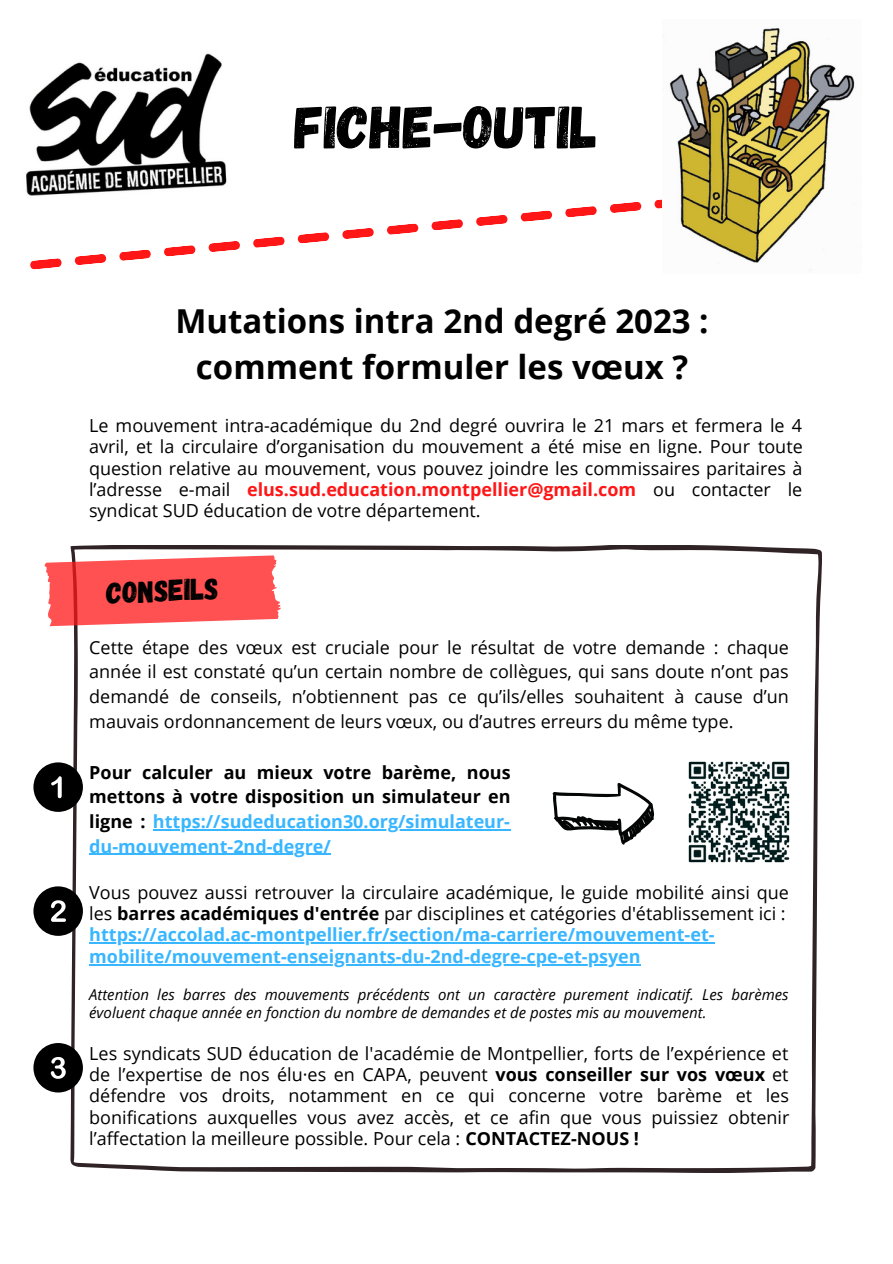
<style>
.page{position:relative;width:893px;height:1264px;background:#fff}
.page>*{position:absolute;margin:0;border:0;box-sizing:border-box;transform-origin:0 0}
.t1{font:60px "Gagalin";color:#000}
.t2{font:700 33px/46px "Open Sans";color:#000;text-align:center}
.t3{font:30px "Gagalin";color:#000}
.t4{font:18px/21.3px "Open Sans";color:#000;text-align:justify}
.t5{font:700 18px/21.3px "Open Sans";color:#38b6ff}
.t6{font:700 18px/24.8px "Open Sans";color:#000;text-align:justify}
.t7{font:italic 15px/18px "Open Sans";color:#000}
.s1{font-weight:700;color:#ff1616}
.s2{color:#38b6ff}
.s3{font-weight:400;color:#000}
.s4{color:#000}
.s5{font-weight:700}
</style>
<div class="page">
<svg style="left:30px;top:199px;width:632px;height:71px"></svg>
<img style="left:662px;top:28px;width:193px;height:243px">
<svg style="left:70px;top:545px;width:752px;height:627px"></svg>
<img style="left:26px;top:53px;width:201px;height:143px">
<svg style="left:45px;top:555px;width:236px;height:71px;background:#fe6868"></svg>
<hr style="left:89px;top:942px;width:626px;height:1px;background:#38b6ff">
<hr style="left:89px;top:963px;width:552px;height:2px;background:#38b6ff">
<img style="left:688px;top:761px;width:101px;height:101px">
<svg style="left:540px;top:748px;width:122px;height:121px"></svg>
<hr style="left:153px;top:829px;width:357px;height:1px;background:#38b6ff">
<hr style="left:89px;top:854px;width:242px;height:1px;background:#38b6ff">
<div style="left:33px;top:762px;width:50px;height:49px;background:#000;border-radius:50%"></div>
<svg style="left:51px;top:776px;width:11px;height:22px"></svg>
<div style="left:33px;top:886px;width:50px;height:49px;background:#000;border-radius:50%"></div>
<svg style="left:51px;top:900px;width:15px;height:21px"></svg>
<div style="left:33px;top:1043px;width:50px;height:49px;background:#000;border-radius:50%"></div>
<svg style="left:51px;top:1057px;width:15px;height:21px"></svg>
<h1 class="t1" style="left:294px;top:88px;width:304px">FICHE-OUTIL</h1>
<h2 class="t2" style="left:175px;top:297px;width:534px">Mutations intra 2nd degré 2023 : comment formuler les vœux ?</h2>
<p class="t4" style="left:89px;top:414px;width:715px">Le mouvement intra-académique du 2nd degré ouvrira le 21 mars et fermera le 4 avril, et la circulaire d’organisation du mouvement a été mise en ligne. Pour toute question relative au mouvement, vous pouvez joindre les commissaires paritaires à l’adresse e-mail <span class="s1">elus.sud.education.montpellier@gmail.com</span> ou contacter le syndicat SUD éducation de votre département.</p>
<h3 class="t3" style="left:105px;top:574px;width:114px;rotate:-3deg">CONSEILS</h3>
<p class="t4" style="left:89px;top:634px;width:701px;line-height:24.8px">Cette étape des vœux est cruciale pour le résultat de votre demande : chaque année il est constaté qu’un certain nombre de collègues, qui sans doute n’ont pas demandé de conseils, n’obtiennent pas ce qu’ils/elles souhaitent à cause d’un mauvais ordonnancement de leurs vœux, ou d’autres erreurs du même type.</p>
<p class="t6" style="left:89px;top:759px;width:423px">Pour calculer au mieux votre barème, nous mettons à votre disposition un simulateur en ligne : <span class="s2">https://sudeducation30.org/simulateur&shy;du-mouvement-2nd-degre/</span></p>
<p class="t5" style="left:89px;top:881px;width:701px"><span class="s3">Vous pouvez aussi retrouver la circulaire académique, le guide mobilité ainsi que les</span> <span class="s4">barres académiques d'entrée</span> <span class="s3">par disciplines et catégories d'établissement ici : </span>https://accolad.ac-montpellier.fr/section/ma-carriere/mouvement-et&shy;mobilite/mouvement-enseignants-du-2nd-degre-cpe-et-psyen</p>
<p class="t7" style="left:89px;top:985px;width:701px">Attention les barres des mouvements précédents ont un caractère purement indicatif. Les barèmes évoluent chaque année en fonction du nombre de demandes et de postes mis au mouvement.</p>
<p class="t4" style="left:89px;top:1041px;width:701px">Les syndicats SUD éducation de l'académie de Montpellier, forts de l’expérience et de l’expertise de nos élu·es en CAPA, peuvent <span class="s5">vous conseiller sur vos vœux</span> et défendre vos droits, notamment en ce qui concerne votre barème et les bonifications auxquelles vous avez accès, et ce afin que vous puissiez obtenir l’affectation la meilleure possible. Pour cela : <span class="s5">CONTACTEZ-NOUS !</span></p>
</div>
